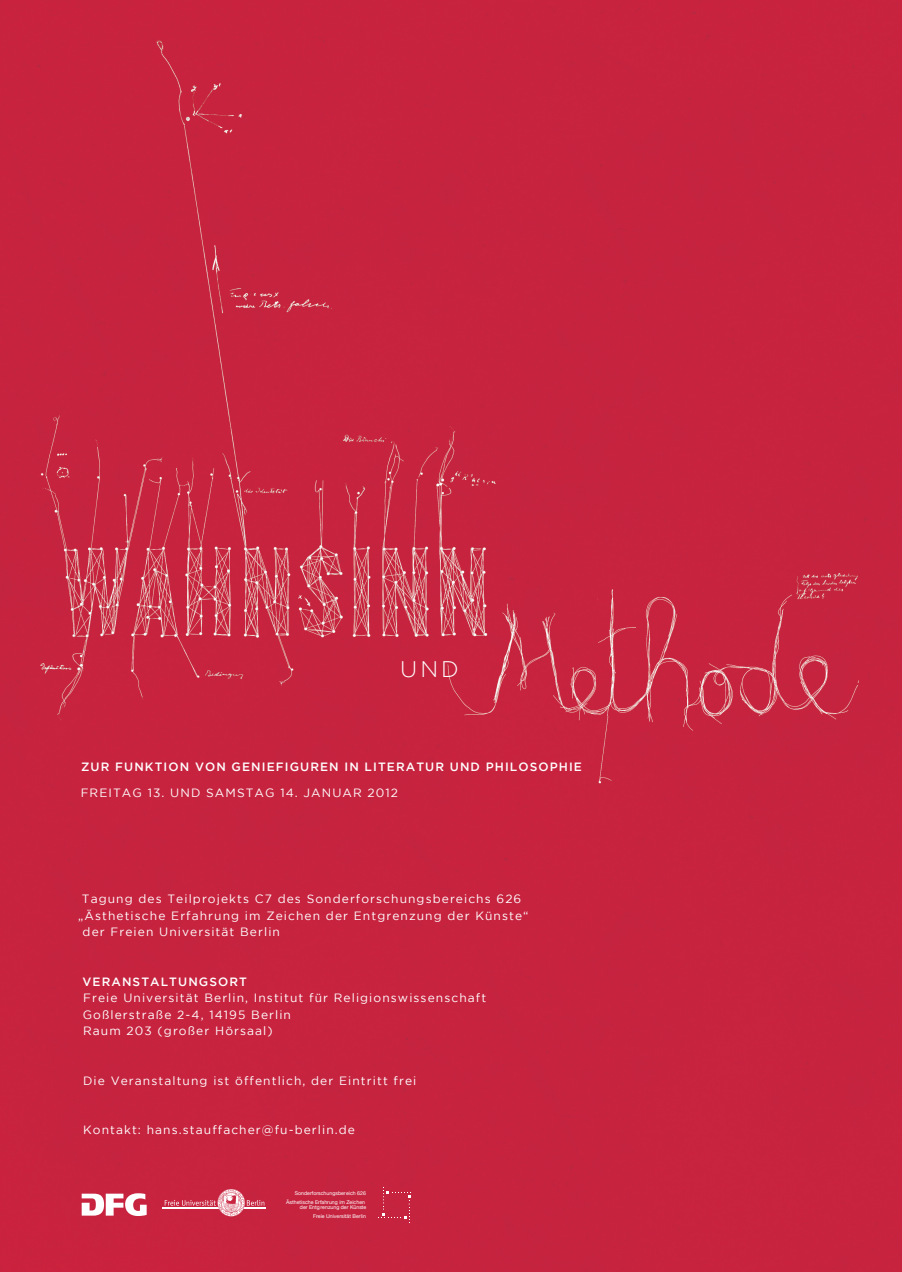
<style>
.page{position:relative;width:902px;height:1272px;background:#fff}
.page>*{position:absolute;margin:0;border:0;box-sizing:border-box;transform-origin:0 0}
.t1{font:300 22.5px "Gotham";color:#fff}
.t2{font:12px/16.5px "Gotham";letter-spacing:.09em;color:#fff}
.t3{font:500 12px "Gotham";letter-spacing:.09em;color:#fff}
.t4{font:5.25px/8.9px "Helvetica Neue";color:#fff;text-align:right}
</style>
<div class="page">
<div style="left:0;top:0;width:901px;height:1271px;background:#c7233f"></div>
<svg style="left:82px;top:1193px;width:65px;height:22px"></svg>
<hr style="left:163px;top:1207px;width:103px;height:1px;background:#fff">
<svg style="left:165px;top:1188px;width:99px;height:28px"></svg>
<svg style="left:378px;top:1186px;width:33px;height:37px"></svg>
<h1 class="t1" style="left:400px;top:657px;width:60px">UND</h1>
<p class="t3" style="left:81px;top:759px;width:502px">ZUR FUNKTION VON GENIEFIGUREN IN LITERATUR UND PHILOSOPHIE</p>
<p class="t2" style="left:81px;top:784px;width:319px">FREITAG 13. UND SAMSTAG 14. JANUAR 2012</p>
<p class="t2" style="left:82px;top:890px;width:441px">Tagung des Teilprojekts C7 des Sonderforschungsbereichs 626</p>
<p class="t2" style="left:78px;top:907px;width:452px">„Ästhetische Erfahrung im Zeichen der Entgrenzung der Künste“</p>
<p class="t2" style="left:83px;top:923px;width:199px">der Freien Universität Berlin</p>
<p class="t3" style="left:82px;top:974px;width:166px">VERANSTALTUNGSORT</p>
<p class="t2" style="left:83px;top:989px;width:405px">Freie Universität Berlin, Institut für Religionswissenschaft<br>Goßlerstraße 2-4, 14195 Berlin<br>Raum 203 (großer Hörsaal)</p>
<p class="t2" style="left:83px;top:1072px;width:335px">Die Veranstaltung ist öffentlich, der Eintritt frei</p>
<p class="t2" style="left:83px;top:1121px;width:273px">Kontakt: hans.stauffacher@fu-berlin.de</p>
<p class="t4" style="left:286px;top:1188px;width:81px">Sonderforschungsbereich 626<br>Ästhetische Erfahrung im Zeichen</p>
<p class="t4" style="left:300px;top:1203px;width:68px;line-height:8.2px">der Entgrenzung der Künste<br>Freie Universität Berlin</p>
</div>
